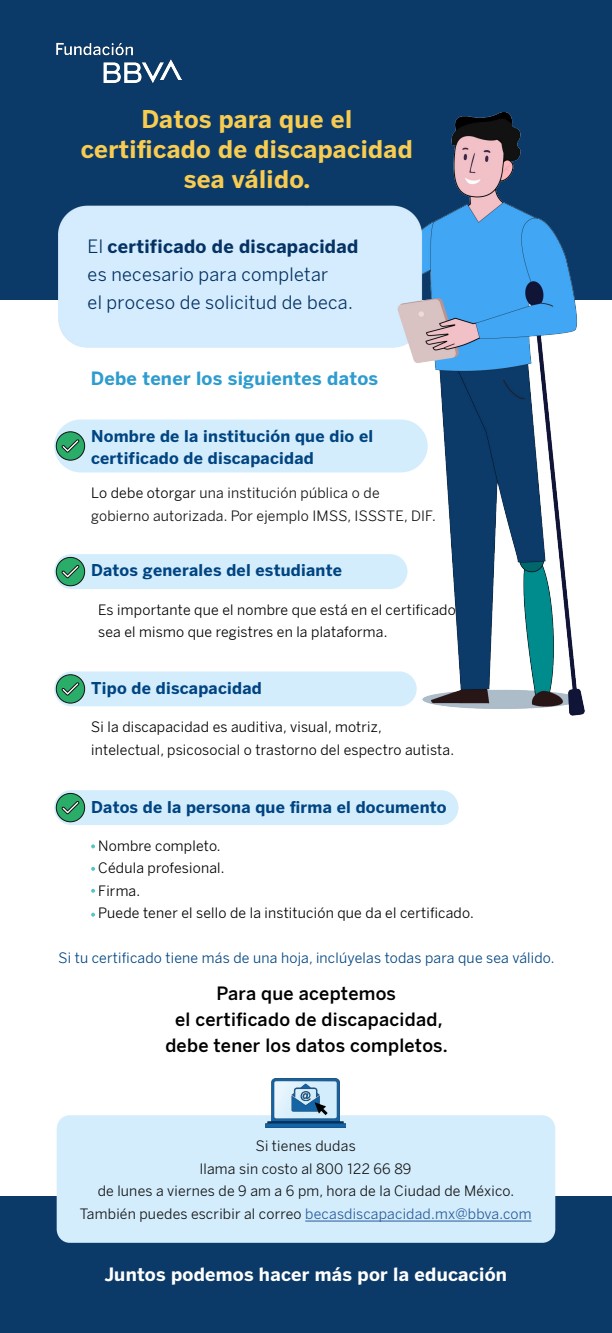
<style>
.page{position:relative;width:612px;height:1333px;background:#fff}
.page>*{position:absolute;margin:0;border:0;box-sizing:border-box;transform-origin:0 0}
.t1{font:700 24px/30px "BBVA Benton Sans";letter-spacing:.015em;color:#f7cc51;text-align:center}
.t2{font:18px/28px "BBVA Benton Sans";letter-spacing:.015em;color:#043263}
.t3{font:300 18px/26px "BBVA Benton Sans";letter-spacing:.015em;color:#000;text-align:center}
.t4{font:700 18px "BBVA Benton Sans";letter-spacing:.015em;color:#fff}
.t5{font:700 18px "BBVA Benton Sans";letter-spacing:.015em;color:#2e9ccf}
.t6{font:700 16px/22px "BBVA Benton Sans";letter-spacing:.015em;color:#004481}
.t7{font:14px/22.5px "BBVA Benton Sans";letter-spacing:.015em;color:#000}
.t8{font:14px/22.5px "BBVA Benton Sans";letter-spacing:.015em;color:#121212}
.t9{font:14px "BBVA Benton Sans";letter-spacing:.015em;color:#004481}
.s1{font-weight:700}
.s2{color:#000}
.s3{color:#275b9b}
</style>
<div class="page">
<div style="left:0;top:0;width:612px;height:299px;background:#0c3a68"></div>
<div style="left:0;top:1196px;width:612px;height:136px;background:#0c3a68"></div>
<div style="left:54px;top:790px;width:405px;height:35px;background:#d4edfc;border-radius:17px"></div>
<img style="left:57px;top:43px;width:125px;height:40px">
<div style="left:57px;top:1115px;width:498px;height:127px;background:#d4edfc;border-radius:13px"></div>
<hr style="left:305px;top:1220px;width:227px;height:1px;background:#275b9b">
<svg style="left:91px;top:888px;width:4px;height:4px"></svg>
<svg style="left:91px;top:912px;width:4px;height:4px"></svg>
<svg style="left:91px;top:844px;width:4px;height:4px"></svg>
<svg style="left:91px;top:866px;width:4px;height:4px"></svg>
<img style="left:58px;top:112px;width:527px;height:603px">
<svg style="left:56px;top:431px;width:29px;height:29px"></svg>
<svg style="left:61px;top:438px;width:19px;height:15px"></svg>
<svg style="left:56px;top:557px;width:29px;height:29px"></svg>
<svg style="left:61px;top:564px;width:19px;height:15px"></svg>
<svg style="left:56px;top:674px;width:29px;height:29px"></svg>
<svg style="left:61px;top:681px;width:19px;height:15px"></svg>
<svg style="left:56px;top:792px;width:29px;height:30px"></svg>
<svg style="left:61px;top:799px;width:19px;height:16px"></svg>
<img style="left:266px;top:1078px;width:80px;height:49px">
<h1 class="t1" style="left:81px;top:105px;width:334px">Datos para que el certificado de discapacidad sea válido.</h1>
<p class="t2" style="left:88px;top:232px;width:272px">El <span class="s1">certificado de discapacidad </span>es necesario para completar<br>el proceso de solicitud de beca.</p>
<h2 class="t5" style="left:91px;top:367px;width:289px">Debe tener los siguientes datos</h2>
<h3 class="t6" style="left:91px;top:425px;width:284px">Nombre de la institución que dio el certificado de discapacidad</h3>
<p class="t8" style="left:91px;top:482px;width:346px"><span class="s2">Lo debe otorgar</span> una institución pública o de gobierno autorizada. Por ejemplo IMSS, ISSSTE, DIF.</p>
<h3 class="t6" style="left:91px;top:559px;width:253px">Datos generales del estudiante</h3>
<p class="t7" style="left:98px;top:598px;width:359px">Es importante que el nombre que está en el certificado sea el mismo que registres en la plataforma.</p>
<h2 class="t6" style="left:91px;top:677px;width:172px">Tipo de discapacidad</h2>
<p class="t7" style="left:91px;top:715px;width:364px">Si la discapacidad es auditiva, visual, motriz, intelectual, psicosocial o trastorno del espectro autista.</p>
<h2 class="t6" style="left:91px;top:796px;width:357px">Datos de la persona que firma el documento</h2>
<p class="t7" style="left:98px;top:834px;width:377px">Nombre completo.<br>Cédula profesional.<br>Firma.<br>Puede tener el sello de la institución que da el certificado.</p>
<p class="t9" style="left:59px;top:949px;width:498px">Si tu certificado tiene más de una hoja, inclúyelas todas para que sea válido.</p>
<p class="t3" style="left:165px;top:980px;width:284px">Para que aceptemos<br>el certificado de discapacidad, debe tener los datos completos.</p>
<p class="t8" style="left:80px;top:1134px;width:453px;text-align:center">Si tienes dudas<br>llama sin costo al 800 122 66 89<br>de lunes a viernes de 9 am a 6 pm, hora de la Ciudad de México.<br>También puedes escribir al correo <span class="s3">becasdiscapacidad.mx@bbva.com</span></p>
<p class="t4" style="left:104px;top:1263px;width:404px">Juntos podemos hacer más por la educación</p>
</div>
